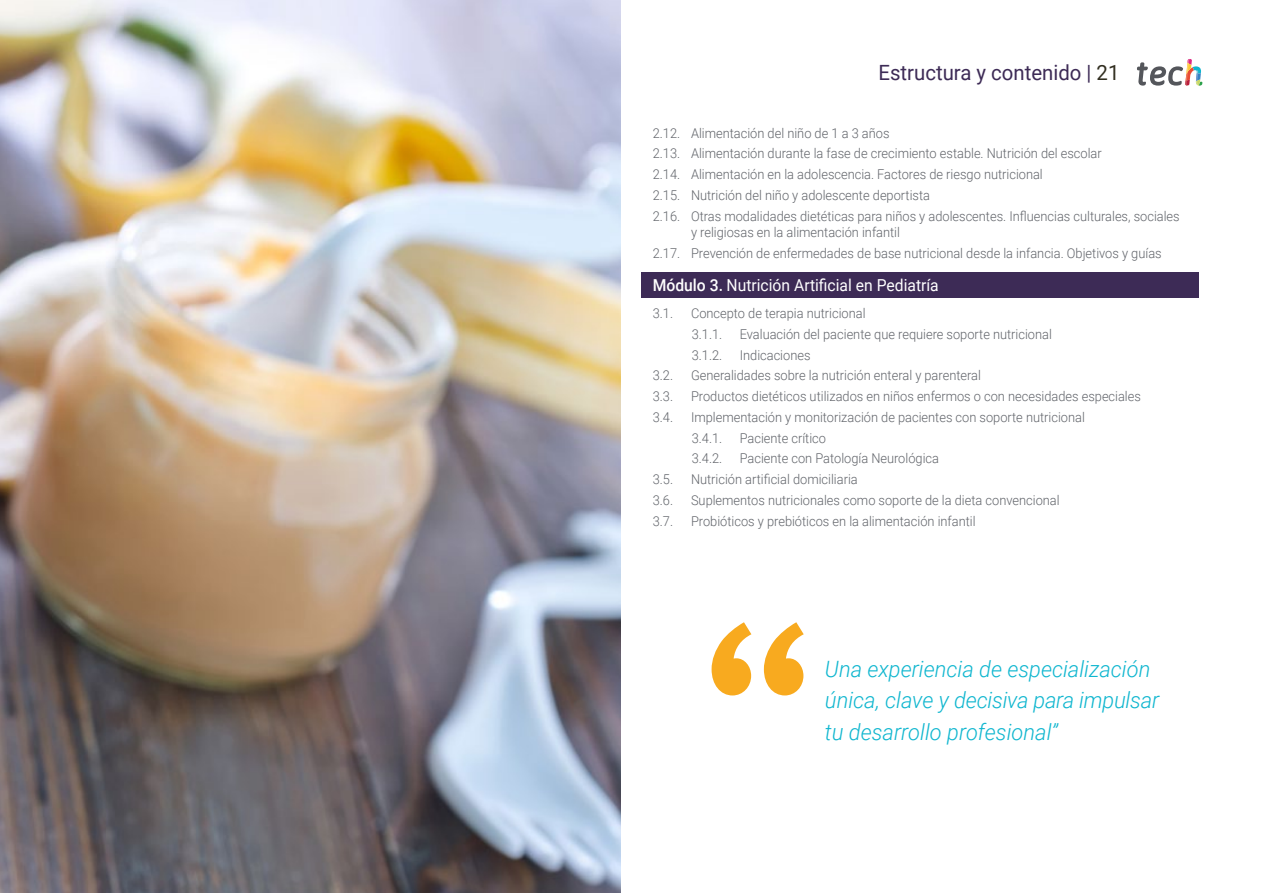
<style>
.page{position:relative;width:1263px;height:893px;background:#fff}
.page>*{position:absolute;margin:0;border:0;box-sizing:border-box;transform-origin:0 0}
.t1{font:italic 300 22.5px/31.5px "Roboto";color:#0fb6cf}
.t2{font:21px "Roboto";color:#3d2b56}
.t3{font:16.5px "Roboto";color:#fff;scale:.95 1}
.t4{font:300 13.5px/20.7px "Roboto";color:#61646a;scale:.95 1}
.s1{color:#312e20}
.s2{font-weight:500}
</style>
<div class="page">
<img style="left:0;top:0;width:621px;height:893px">
<svg style="left:1137px;top:59px;width:65px;height:27px"></svg>
<div style="left:642px;top:272px;width:557px;height:25px;background:#3d2b56"></div>
<svg style="left:711px;top:622px;width:93px;height:73px"></svg>
<h2 class="t2" style="left:878px;top:57px;width:242px">Estructura y contenido | <span class="s1">21</span></h2>
<p class="t4" style="left:653px;top:122px;width:556px">2.12. Alimentación del niño de 1 a 3 años<br>2.13. Alimentación durante la fase de crecimiento estable. Nutrición del escolar<br>2.14. Alimentación en la adolescencia. Factores de riesgo nutricional<br>2.15. Nutrición del niño y adolescente deportista<br>2.16. Otras modalidades dietéticas para niños y adolescentes. Influencias culturales, sociales</p>
<p class="t4" style="left:653px;top:222px;width:537px;text-indent:38px">y religiosas en la alimentación infantil<br>2.17. Prevención de enfermedades de base nutricional desde la infancia. Objetivos y guías</p>
<p class="t3" style="left:653px;top:274px;width:303px"><span class="s2">Módulo 3.</span> Nutrición Artificial en Pediatría</p>
<p class="t4" style="left:653px;top:303px;width:23px">3.1.</p>
<p class="t4" style="left:691px;top:303px;width:185px">Concepto de terapia nutricional<br>3.1.1.</p>
<p class="t4" style="left:740px;top:323px;width:330px">Evaluación del paciente que requiere soporte nutricional</p>
<p class="t4" style="left:692px;top:344px;width:34px">3.1.2.</p>
<p class="t4" style="left:740px;top:344px;width:76px">Indicaciones</p>
<p class="t4" style="left:653px;top:365px;width:23px">3.2.</p>
<p class="t4" style="left:691px;top:365px;width:307px">Generalidades sobre la nutrición enteral y parenteral</p>
<p class="t4" style="left:653px;top:386px;width:23px">3.3.</p>
<p class="t4" style="left:691px;top:386px;width:475px">Productos dietéticos utilizados en niños enfermos o con necesidades especiales</p>
<p class="t4" style="left:653px;top:406px;width:23px">3.4.</p>
<p class="t4" style="left:691px;top:406px;width:416px">Implementación y monitorización de pacientes con soporte nutricional<br>3.4.1.</p>
<p class="t4" style="left:740px;top:427px;width:92px">Paciente crítico</p>
<p class="t4" style="left:692px;top:448px;width:34px">3.4.2.</p>
<p class="t4" style="left:740px;top:448px;width:211px">Paciente con Patología Neurológica</p>
<p class="t4" style="left:653px;top:469px;width:23px">3.5.</p>
<p class="t4" style="left:691px;top:469px;width:177px">Nutrición artificial domiciliaria</p>
<p class="t4" style="left:653px;top:489px;width:23px">3.6.</p>
<p class="t4" style="left:691px;top:489px;width:389px">Suplementos nutricionales como soporte de la dieta convencional</p>
<p class="t4" style="left:653px;top:510px;width:23px">3.7.</p>
<p class="t4" style="left:691px;top:510px;width:301px">Probióticos y prebióticos en la alimentación infantil</p>
<h1 class="t1" style="left:825px;top:652px;width:336px">Una experiencia de especialización única, clave y decisiva para impulsar tu desarrollo profesional”</h1>
</div>
